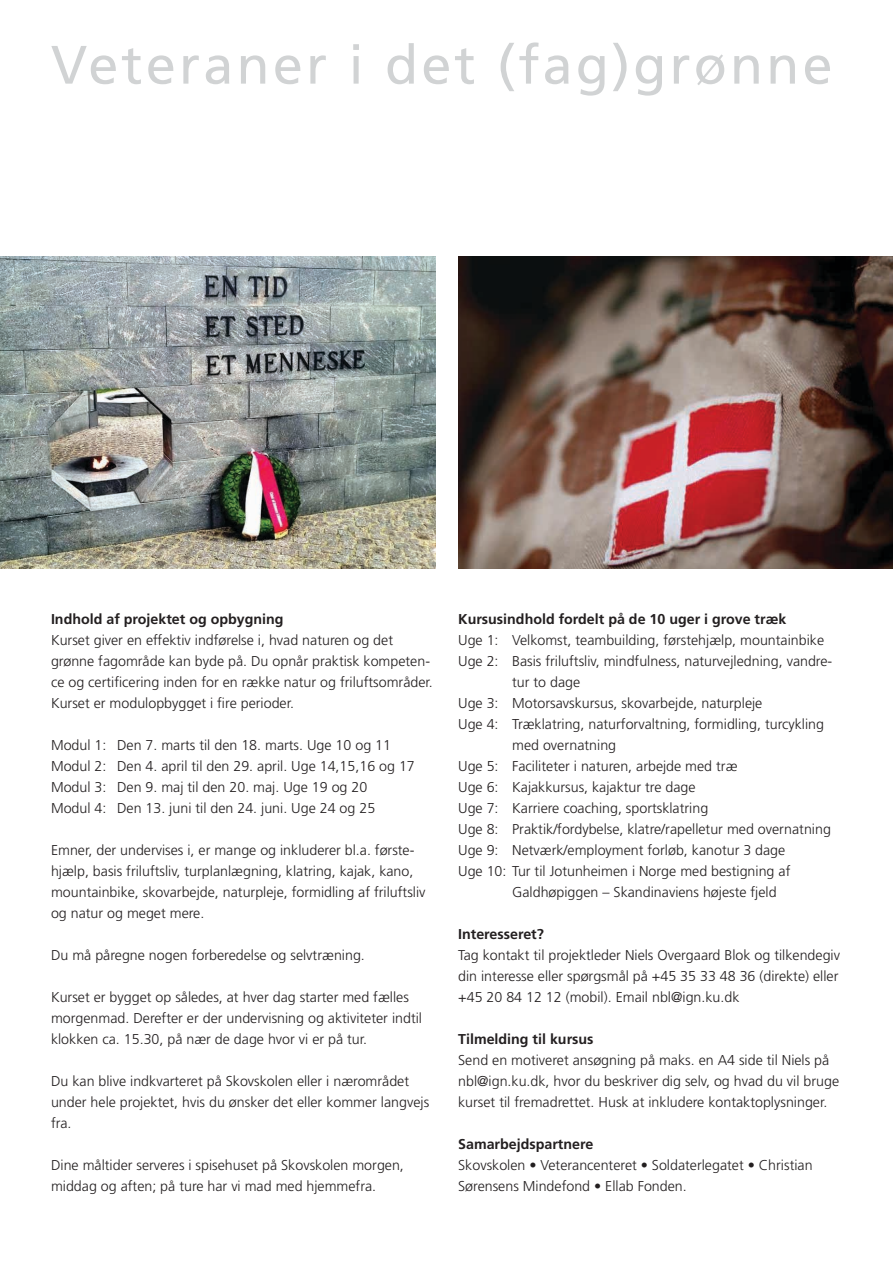
<style>
.page{position:relative;width:893px;height:1263px;background:#fff}
.page>*{position:absolute;margin:0;border:0;box-sizing:border-box;transform-origin:0 0}
.t1{font:54px "Frutiger LT Std";letter-spacing:.06em;color:#d1d3d4}
.t2{font:300 14.25px/21px "Frutiger LT Std";color:#231f20}
.t3{font:700 14.25px "Frutiger LT Std";color:#231f20}
</style>
<div class="page">
<img style="left:459px;top:257px;width:434px;height:311px">
<img style="left:0;top:257px;width:435px;height:311px">
<h1 class="t1" style="left:51px;top:33px;width:783px">Veteraner i det (fag)grønne</h1>
<p class="t3" style="left:51px;top:611px;width:234px">Indhold af projektet og opbygning</p>
<p class="t2" style="left:51px;top:630px;width:383px">Kurset giver en effektiv indførelse i, hvad naturen og det grønne fagområde kan byde på. Du opnår praktisk kompeten&shy;ce og certificering inden for en række natur og friluftsområder.<br>Kurset er modulopbygget i fire perioder.</p>
<p class="t2" style="left:51px;top:735px;width:365px">Modul 1: Den 7. marts til den 18. marts. Uge 10 og 11<br>Modul 2: Den 4. april til den 29. april. Uge 14,15,16 og 17<br>Modul 3: Den 9. maj til den 20. maj. Uge 19 og 20<br>Modul 4: Den 13. juni til den 24. juni. Uge 24 og 25</p>
<p class="t2" style="left:51px;top:840px;width:376px">Emner, der undervises i, er mange og inkluderer bl.a. første&shy;hjælp, basis friluftsliv, turplanlægning, klatring, kajak, kano, mountainbike, skovarbejde, naturpleje, formidling af friluftsliv og natur og meget mere.</p>
<p class="t2" style="left:51px;top:945px;width:315px">Du må påregne nogen forberedelse og selvtræning.</p>
<p class="t2" style="left:51px;top:987px;width:373px">Kurset er bygget op således, at hver dag starter med fælles morgenmad. Derefter er der undervisning og aktiviteter indtil klokken ca. 15.30, på nær de dage hvor vi er på tur.</p>
<p class="t2" style="left:51px;top:1071px;width:380px">Du kan blive indkvarteret på Skovskolen eller i nærområdet under hele projektet, hvis du ønsker det eller kommer langvejs fra.</p>
<p class="t2" style="left:51px;top:1155px;width:354px">Dine måltider serveres i spisehuset på Skovskolen morgen, middag og aften; på ture har vi mad med hjemmefra.</p>
<p class="t3" style="left:458px;top:611px;width:330px">Kursusindhold fordelt på de 10 uger i grove træk</p>
<p class="t2" style="left:458px;top:630px;width:367px">Uge 1: Velkomst, teambuilding, førstehjælp, mountainbike</p>
<p class="t2" style="left:458px;top:651px;width:376px">Uge 2: Basis friluftsliv, mindfulness, naturvejledning, vandre-</p>
<p class="t2" style="left:512px;top:672px;width:70px">tur to dage</p>
<p class="t2" style="left:458px;top:693px;width:306px">Uge 3: Motorsavskursus, skovarbejde, naturpleje</p>
<p class="t2" style="left:458px;top:714px;width:367px">Uge 4: Træklatring, naturforvaltning, formidling, turcykling</p>
<p class="t2" style="left:512px;top:735px;width:105px">med overnatning</p>
<p class="t2" style="left:458px;top:756px;width:281px">Uge 5: Faciliteter i naturen, arbejde med træ</p>
<p class="t2" style="left:458px;top:777px;width:239px">Uge 6: Kajakkursus, kajaktur tre dage</p>
<p class="t2" style="left:458px;top:798px;width:252px">Uge 7: Karriere coaching, sportsklatring</p>
<p class="t2" style="left:458px;top:819px;width:374px">Uge 8: Praktik/fordybelse, klatre/rapelletur med overnatning</p>
<p class="t2" style="left:458px;top:840px;width:329px">Uge 9: Netværk/employment forløb, kanotur 3 dage</p>
<p class="t2" style="left:458px;top:861px;width:334px">Uge 10: Tur til Jotunheimen i Norge med bestigning af</p>
<p class="t2" style="left:512px;top:882px;width:266px">Galdhøpiggen – Skandinaviens højeste fjeld</p>
<p class="t3" style="left:458px;top:926px;width:87px">Interesseret?</p>
<p class="t2" style="left:458px;top:945px;width:383px;text-align:justify">Tag kontakt til projektleder Niels Overgaard Blok og tilkendegiv din interesse eller spørgsmål på +45 35 33 48 36 (direkte) eller +45 20 84 12 12 (mobil). Email nbl@ign.ku.dk</p>
<p class="t3" style="left:458px;top:1031px;width:137px">Tilmelding til kursus</p>
<p class="t2" style="left:458px;top:1050px;width:382px">Send en motiveret ansøgning på maks. en A4 side til Niels på nbl@ign.ku.dk, hvor du beskriver dig selv, og hvad du vil bruge kurset til fremadrettet. Husk at inkludere kontaktoplysninger.</p>
<p class="t3" style="left:458px;top:1136px;width:137px">Samarbejdspartnere</p>
<p class="t2" style="left:458px;top:1155px;width:356px">Skovskolen • Veterancenteret • Soldaterlegatet • Christian<br>Sørensens Mindefond • Ellab Fonden.</p>
</div>
